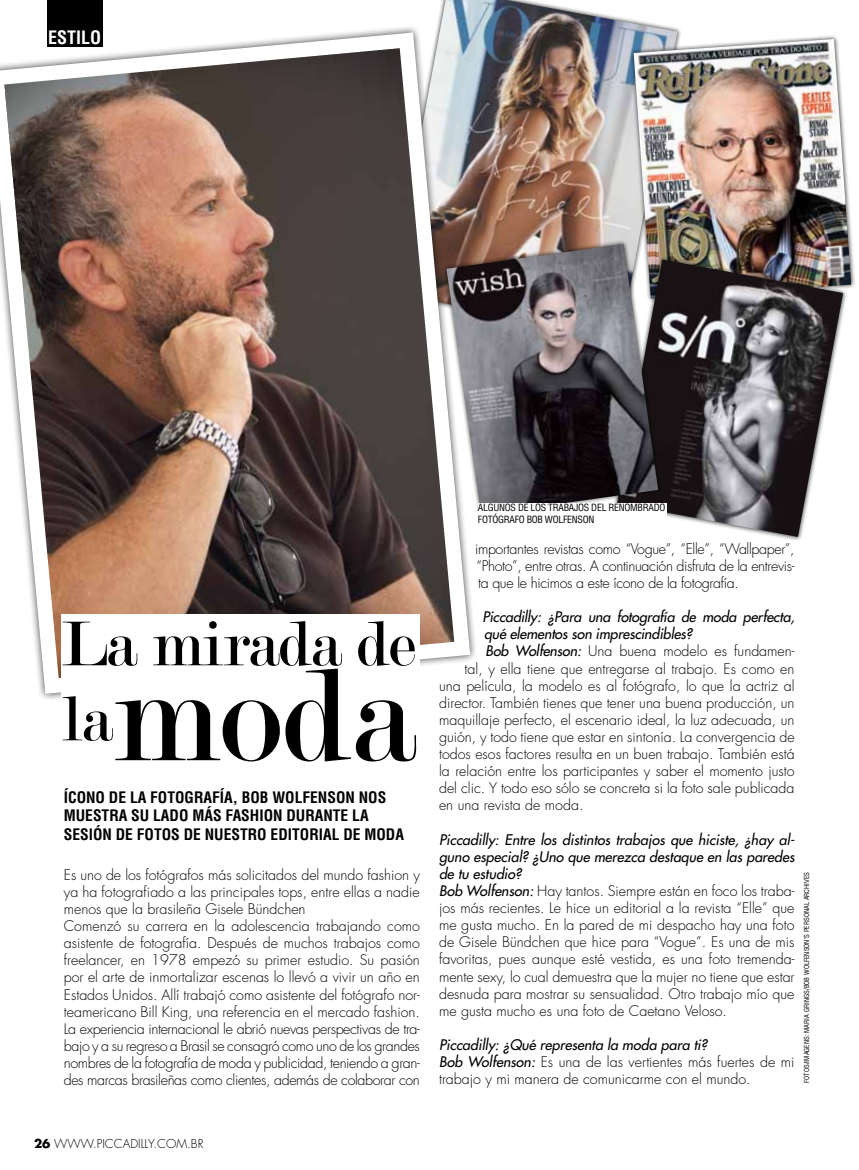
<style>
.page{position:relative;width:859px;height:1170px;background:#fff}
.page>*{position:absolute;margin:0;border:0;box-sizing:border-box;transform-origin:0 0}
.t1{font:140.25px "Modern";color:#000}
.t2{font:67.5px/75px "Modern";letter-spacing:-.015em;color:#000}
.t3{font:700 condensed 18px "Helvetica";color:#fff}
.t4{font:700 condensed 15.45px/18.6px "Helvetica";color:#000}
.t5{font:300 14.25px/17.1px "Futura";color:#000}
.t6{font:italic 14.25px "Futura";letter-spacing:-.01em;color:#000}
.t7{font:300 12px "Futura";color:#000}
.t8{font:condensed 9.75px/11.7px "Helvetica";letter-spacing:-.025em;color:#000}
.t9{font:condensed 6.75px "Helvetica";color:#000}
.s1{font-weight:400;font-style:italic}
.s2{font-weight:700}
</style>
<div class="page">
<img style="left:437px;top:0;width:240px;height:240px">
<div style="left:0;top:25px;width:478px;height:676px;background:#000;opacity:.75"></div>
<svg style="left:0;top:32px;width:470px;height:661px"></svg>
<img style="left:4px;top:48px;width:450px;height:630px">
<div style="left:61px;top:614px;width:359px;height:170px;background:#fff"></div>
<div style="left:629px;top:35px;width:227px;height:268px;background:#000;opacity:.75"></div>
<img style="left:634px;top:39px;width:217px;height:259px">
<div style="left:613px;top:255px;width:234px;height:286px;background:#000;opacity:.75"></div>
<img style="left:617px;top:259px;width:226px;height:278px">
<div style="left:442px;top:240px;width:220px;height:279px;background:#000;opacity:.75"></div>
<img style="left:446px;top:244px;width:212px;height:270px">
<div style="left:47px;top:0;width:55px;height:47px;background:#000"></div>
<div style="left:478px;top:503px;width:189px;height:20px;background:#fff"></div>
<p class="t3" style="left:48px;top:26px;width:55px">ESTILO</p>
<p class="t2" style="left:61px;top:607px;width:356px">La mirada de la</p>
<p class="t1" style="left:113px;top:645px;width:305px">moda</p>
<p class="t4" style="left:64px;top:787px;width:342px">ÍCONO DE LA FOTOGRAFÍA, BOB WOLFENSON NOS<br>MUESTRA SU LADO MÁS FASHION DURANTE LA<br>SESIÓN DE FOTOS DE NUESTRO EDITORIAL DE MODA</p>
<p class="t5" style="left:64px;top:866px;width:358px">Es uno de los fotógrafos más solicitados del mundo fashion y ya ha fotografiado a las principales tops, entre ellas a nadie menos que la brasileña Gisele Bündchen<br>Comenzó su carrera en la adolescencia trabajando como asistente de fotografía. Después de muchos trabajos como freelancer, en 1978 empezó su primer estudio. Su pasión por el arte de inmortalizar escenas lo llevó a vivir un año en Estados Unidos. Allí trabajó como asistente del fotógrafo nor&shy;teamericano Bill King, una referencia en el mercado fashion.<br>La experiencia internacional le abrió nuevas perspectivas de tra&shy;bajo y a su regreso a Brasil se consagró como uno de los grandes nombres de la fotografía de moda y publicidad, teniendo a gran&shy;des marcas brasileñas como clientes, además de colaborar con</p>
<p class="t8" style="left:478px;top:501px;width:189px">ALGUNOS DE LOS TRABAJOS DEL RENOMBRADO<br>FOTÓGRAFO BOB WOLFENSON</p>
<p class="t5" style="left:475px;top:540px;width:321px;text-align:justify">importantes revistas como “Vogue”, “Elle”, “Wallpaper”, “Photo”, entre otras. A continuación disfruta de la entrevis&shy;ta que le hicimos a este ícono de la fotografía.</p>
<p class="t6" style="left:483px;top:607px;width:314px">Piccadilly: ¿Para una fotografía de moda perfecta,</p>
<p class="t6" style="left:484px;top:624px;width:210px">qué elementos son imprescindibles?</p>
<p class="t5" style="left:486px;top:642px;width:310px"><span class="s1">Bob Wolfenson:</span> Una buena modelo es fundamen-</p>
<p class="t5" style="left:464px;top:660px;width:331px">tal, y ella tiene que entregarse al trabajo. Es como en</p>
<p class="t5" style="left:439px;top:677px;width:357px">una película, la modelo es al fotógrafo, lo que la actriz al</p>
<p class="t5" style="left:439px;top:694px;width:357px">director. También tienes que tener una buena producción, un</p>
<p class="t5" style="left:439px;top:711px;width:357px">maquillaje perfecto, el escenario ideal, la luz adecuada, un</p>
<p class="t5" style="left:439px;top:728px;width:357px">guión, y todo tiene que estar en sintonía. La convergencia de</p>
<p class="t5" style="left:439px;top:745px;width:357px">todos esos factores resulta en un buen trabajo. También está</p>
<p class="t5" style="left:439px;top:762px;width:357px">la relación entre los participantes y saber el momento justo</p>
<p class="t5" style="left:439px;top:779px;width:357px">del clic. Y todo eso sólo se concreta si la foto sale publicada</p>
<p class="t5" style="left:439px;top:796px;width:146px">en una revista de moda.</p>
<p class="t5" style="left:439px;top:831px;width:357px"><span class="s1">Piccadilly: Entre los distintos trabajos que hiciste, ¿hay al&shy;guno especial? ¿Uno que merezca destaque en las paredes de tu estudio?<br>Bob Wolfenson:</span> Hay tantos. Siempre están en foco los traba&shy;jos más recientes. Le hice un editorial a la revista “Elle” que me gusta mucho. En la pared de mi despacho hay una foto de Gisele Bündchen que hice para “Vogue”. Es una de mis favoritas, pues aunque esté vestida, es una foto tremenda&shy;mente sexy, lo cual demuestra que la mujer no tiene que estar desnuda para mostrar su sensualidad. Otro trabajo mío que me gusta mucho es una foto de Caetano Veloso.</p>
<p class="t5" style="left:439px;top:1036px;width:357px"><span class="s1">Piccadilly: ¿Qué representa la moda para ti?<br>Bob Wolfenson:</span> Es una de las vertientes más fuertes de mi trabajo y mi manera de comunicarme con el mundo.</p>
<p class="t9" style="left:802px;top:1082px;width:212px;rotate:-90deg">FOTOS/IMAGENS: MARIA GRINGS/BOB WOLFENSON’S PERSONAL ARCHIVES</p>
<p class="t7" style="left:34px;top:1136px;width:171px"><span class="s2">26</span> www.piccadilly.com.br</p>
</div>
